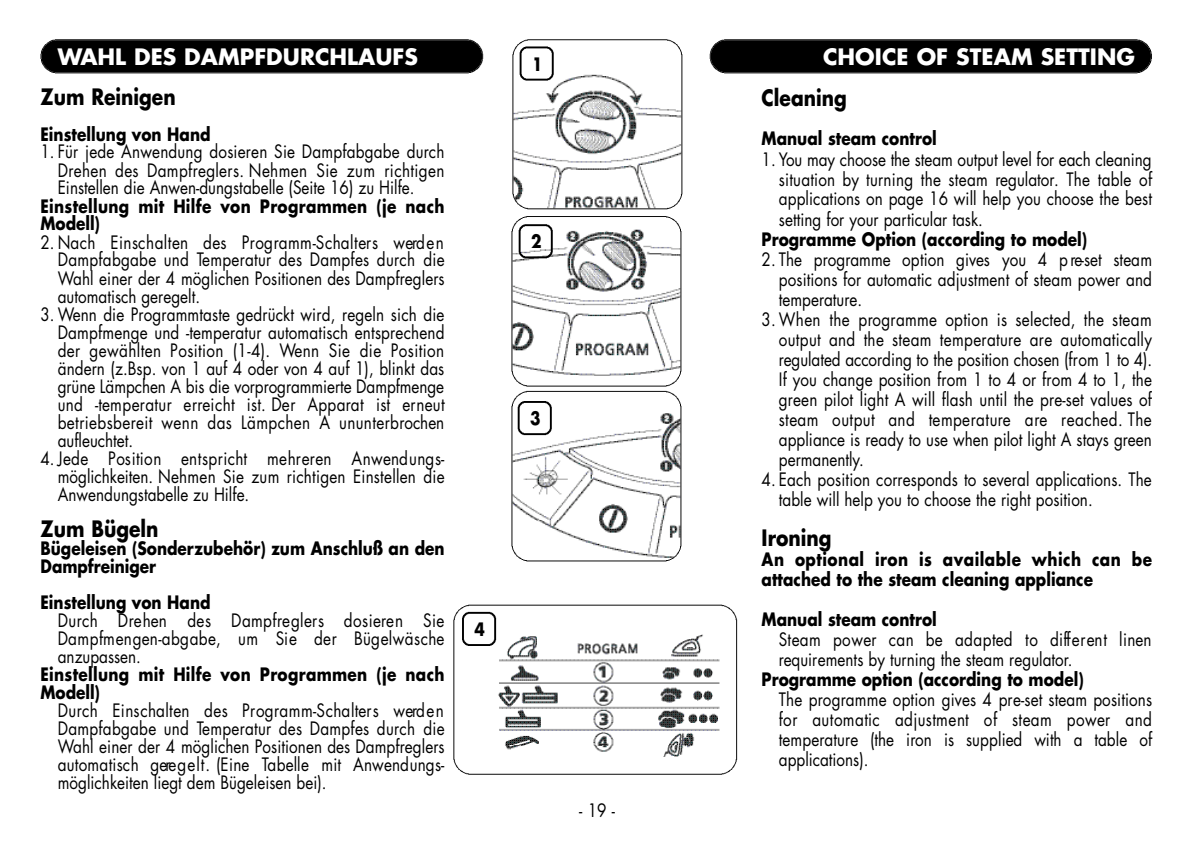
<style>
.page{position:relative;width:1191px;height:842px;background:#fff}
.page>*{position:absolute;margin:0;border:0;box-sizing:border-box;transform-origin:0 0}
.t1{font:700 22px "Futura";color:#fff}
.t2{font:700 22px "Futura";color:#000;scale:.85 1}
.t3{font:18px/18px "Futura";color:#000;text-align:justify;scale:.85 1}
.t4{font:700 18px/18.2px "Futura";color:#000;scale:.85 1}
.t5{font:700 18px/17.8px "Futura";letter-spacing:.02em;color:#000;scale:.85 1}
</style>
<div class="page">
<svg style="left:453px;top:604px;width:284px;height:170px"></svg>
<svg style="left:40px;top:39px;width:443px;height:34px;background:#090909"></svg>
<svg style="left:710px;top:39px;width:442px;height:34px;background:#090909"></svg>
<svg style="left:512px;top:39px;width:170px;height:170px"></svg>
<svg style="left:511px;top:216px;width:170px;height:345px"></svg>
<svg style="left:462px;top:611px;width:34px;height:34px"></svg>
<p class="t1" style="left:58px;top:46px;width:362px">WAHL DES DAMPFDURCHLAUFS</p>
<p class="t2" style="left:41px;top:86px;width:161px">Zum Reinigen</p>
<p class="t4" style="left:41px;top:126px;width:202px">Einstellung von Hand</p>
<p class="t3" style="left:58px;top:144px;width:456px;text-indent:-17px">1. Für jede Anwendung dosieren Sie Dampfabgabe durch Drehen des Dampfreglers. Nehmen Sie zum richtigen Einstellen die Anwen-dungstabelle (Seite 16) zu Hilfe.</p>
<p class="t5" style="left:41px;top:198px;width:477px">Einstellung mit Hilfe von Programmen (je nach<br>Modell)</p>
<p class="t3" style="left:58px;top:234px;width:457px;text-indent:-17px">2. Nach Einschalten des Programm-Schalters werd e n Dampfabgabe und Temperatur des Dampfes durch die Wahl einer der 4 möglichen Positionen des Dampfreglers automatisch geregelt.</p>
<p class="t3" style="left:58px;top:306px;width:457px;text-indent:-17px">3. Wenn die Programmtaste gedrückt wird, regeln sich die Dampfmenge und -temperatur automatisch entsprechend der gewählten Position (1-4). Wenn Sie die Position ändern (z.Bsp. von 1 auf 4 oder von 4 auf 1), blinkt das grüne Lämpchen A bis die vorprogrammierte Dampfmenge und -temperatur erreicht ist. Der Apparat ist ern e u t betriebsbereit wenn das Lämpchen A ununterbrochen aufleuchtet.</p>
<p class="t3" style="left:58px;top:450px;width:456px;text-indent:-17px">4. Jede Position entspricht mehre ren Anwendungs&shy;möglichkeiten. Nehmen Sie zum richtigen Einstellen die Anwendungstabelle zu Hilfe.</p>
<p class="t2" style="left:41px;top:518px;width:140px">Zum Bügeln</p>
<p class="t4" style="left:41px;top:540px;width:477px">Bügeleisen (Sonderzubehör) zum Anschluß an den<br>Dampfreiniger</p>
<p class="t4" style="left:41px;top:594px;width:202px">Einstellung von Hand</p>
<p class="t3" style="left:58px;top:612px;width:456px">D u rch Drehen des Dampfreglers dosieren Sie Dampfmengen-abgabe, um Sie der Bügelwäsche anzupassen.</p>
<p class="t5" style="left:41px;top:666px;width:477px">Einstellung mit Hilfe von Programmen (je nach<br>Modell)</p>
<p class="t3" style="left:58px;top:702px;width:457px">D u rch Einschalten des Programm-Schalters werd e n Dampfabgabe und Temperatur des Dampfes durch die Wahl einer der 4 möglichen Positionen des Dampfreglers automatisch gere g e l t . (Eine Tabelle mit Anwendungs&shy;möglichkeiten liegt dem Bügeleisen bei).</p>
<p class="t4" style="left:474px;top:621px;width:14px">4</p>
<p class="t4" style="left:532px;top:56px;width:14px">1</p>
<p class="t4" style="left:531px;top:234px;width:14px">2</p>
<p class="t4" style="left:530px;top:410px;width:14px">3</p>
<p class="t3" style="left:579px;top:803px;width:44px">-19-</p>
<p class="t1" style="left:823px;top:46px;width:313px">CHOICE OF STEAM SETTING</p>
<p class="t2" style="left:761px;top:87px;width:102px">Cleaning</p>
<p class="t4" style="left:761px;top:131px;width:208px">Manual steam control</p>
<p class="t3" style="left:779px;top:150px;width:441px;line-height:20px;text-indent:-17px">1. You may choose the steam output level for each cleaning situation by turning the steam regulator. The table of applications on page 16 will help you choose the best setting for your particular task.</p>
<p class="t4" style="left:761px;top:231px;width:384px">Programme Option (according to model)</p>
<p class="t3" style="left:779px;top:250px;width:441px;line-height:20.2px;text-indent:-17px">2. The programme option gives you 4 p re-set steam positions for automatic adjustment of steam power and temperature.</p>
<p class="t3" style="left:779px;top:310px;width:441px;line-height:20px;text-indent:-17px">3. When the programme option is selected, the steam output and the steam temperature are automatically regulated according to the position chosen (from 1 to 4).<br>If you change position from 1 to 4 or from 4 to 1, the green pilot light A will flash until the pre-set values of steam output and temperature are re a c h e d . T h e appliance is ready to use when pilot light A stays green permanently.</p>
<p class="t3" style="left:779px;top:471px;width:440px;line-height:19.6px;text-indent:-17px">4. Each position corresponds to several applications. The table will help you to choose the right position.</p>
<p class="t2" style="left:761px;top:527px;width:84px">Ironing</p>
<p class="t4" style="left:761px;top:550px;width:461px;line-height:20.2px">An optional iron is available which can be attached to the steam cleaning appliance</p>
<p class="t4" style="left:761px;top:611px;width:208px">Manual steam control</p>
<p class="t3" style="left:779px;top:630px;width:440px;line-height:20.2px">Steam power can be adapted to diff e rent linen requirements by turning the steam regulator.</p>
<p class="t4" style="left:761px;top:671px;width:380px">Programme option (according to model)</p>
<p class="t3" style="left:779px;top:690px;width:441px;line-height:20px">The programme option gives 4 pre-set steam positions for automatic adjustment of steam power and te m p e ra tu re (the iron is supplied with a table of applications).</p>
</div>
